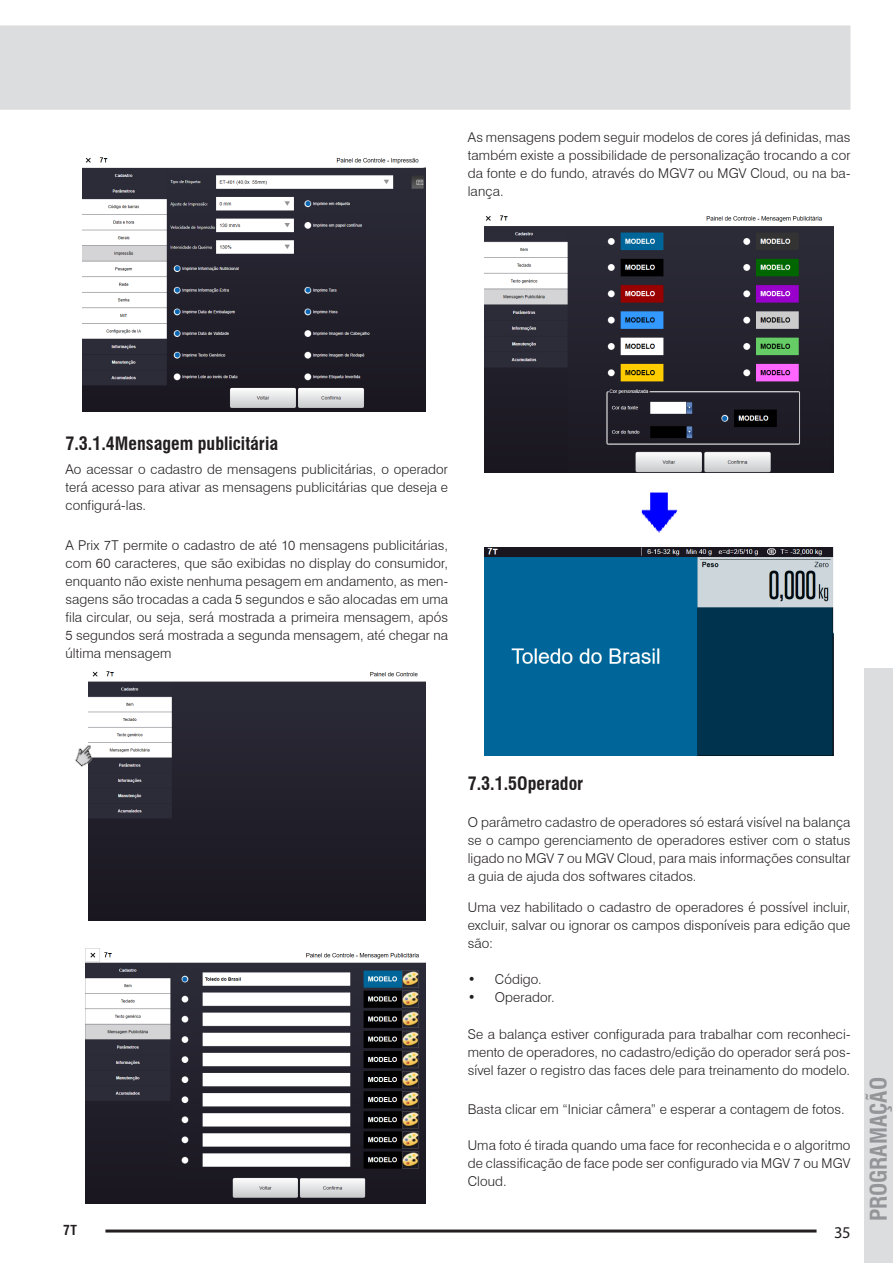
<style>
.page{position:relative;width:893px;height:1263px;background:#fff}
.page>*{position:absolute;margin:0;border:0;box-sizing:border-box;transform-origin:0 0}
.t1{font:700 condensed 22.5px "Swiss 721 BT";color:#939598}
.t2{font:700 condensed 18px "Swiss 721 BT";color:#231f20}
.t3{font:16.5px "Myriad Pro";color:#231f20}
.Texto{font:300 13.5px/18px "Swiss 721 BT";letter-spacing:.01em;color:#231f20;text-align:justify}
.t4{font:700 condensed 13.5px "Swiss 721 BT";color:#231f20}
</style>
<div class="page">
<div style="left:0;top:25px;width:850px;height:85px;background:#dcdddf"></div>
<div style="left:864px;top:668px;width:29px;height:595px;background:#dcdddf"></div>
<hr style="left:105px;top:1229px;width:711px;height:3px;background:#231f20">
<img style="left:88px;top:671px;width:337px;height:250px">
<img style="left:75px;top:735px;width:30px;height:41px">
<img style="left:83px;top:157px;width:342px;height:255px">
<img style="left:484px;top:215px;width:350px;height:258px">
<img style="left:85px;top:948px;width:341px;height:255px">
<img style="left:641px;top:492px;width:36px;height:41px">
<img style="left:484px;top:547px;width:350px;height:209px">
<p class="Texto" style="left:468px;top:128px;width:384px">As mensagens podem seguir modelos de cores já definidas, mas também existe a possibilidade de personalização trocando a cor da fonte e do fundo, através do MGV7 ou MGV Cloud, ou na ba&shy;lança.</p>
<p class="t2" style="left:65px;top:433px;width:214px">7.3.1.4Mensagem publicitária</p>
<p class="Texto" style="left:66px;top:460px;width:384px">Ao acessar o cadastro de mensagens publicitárias, o operador terá acesso para ativar as mensagens publicitárias que deseja e configurá-las.</p>
<p class="Texto" style="left:66px;top:536px;width:384px">A Prix 7T permite o cadastro de até 10 mensagens publicitárias, com 60 caracteres, que são exibidas no display do consumidor, enquanto não existe nenhuma pesagem em andamento, as men&shy;sagens são trocadas a cada 5 segundos e são alocadas em uma fila circular, ou seja, será mostrada a primeira mensagem, após 5 segundos será mostrada a segunda mensagem, até chegar na última mensagem</p>
<p class="t2" style="left:468px;top:773px;width:117px">7.3.1.5Operador</p>
<p class="Texto" style="left:468px;top:813px;width:384px">O parâmetro cadastro de operadores só estará visível na balança se o campo gerenciamento de operadores estiver com o status ligado no MGV 7 ou MGV Cloud, para mais informações consultar a guia de ajuda dos softwares citados.</p>
<p class="Texto" style="left:468px;top:898px;width:384px">Uma vez habilitado o cadastro de operadores é possível incluir, excluir, salvar ou ignorar os campos disponíveis para edição que são:</p>
<p class="Texto" style="left:468px;top:970px;width:75px">• Código.</p>
<p class="Texto" style="left:468px;top:988px;width:88px">• Operador.</p>
<p class="Texto" style="left:468px;top:1025px;width:384px">Se a balança estiver configurada para trabalhar com reconheci&shy;mento de operadores, no cadastro/edição do operador será pos&shy;sível fazer o registro das faces dele para treinamento do modelo.</p>
<p class="Texto" style="left:468px;top:1100px;width:378px">Basta clicar em “Iniciar câmera” e esperar a contagem de fotos.</p>
<p class="Texto" style="left:468px;top:1136px;width:384px">Uma foto é tirada quando uma face for reconhecida e o algoritmo de classificação de face pode ser configurado via MGV 7 ou MGV Cloud.</p>
<p class="t4" style="left:63px;top:1222px;width:15px">7T</p>
<p class="t3" style="left:834px;top:1222px;width:18px">35</p>
<h1 class="t1" style="left:865px;top:1221px;width:146px;rotate:-90deg">PROGRAMAÇÃO</h1>
</div>
